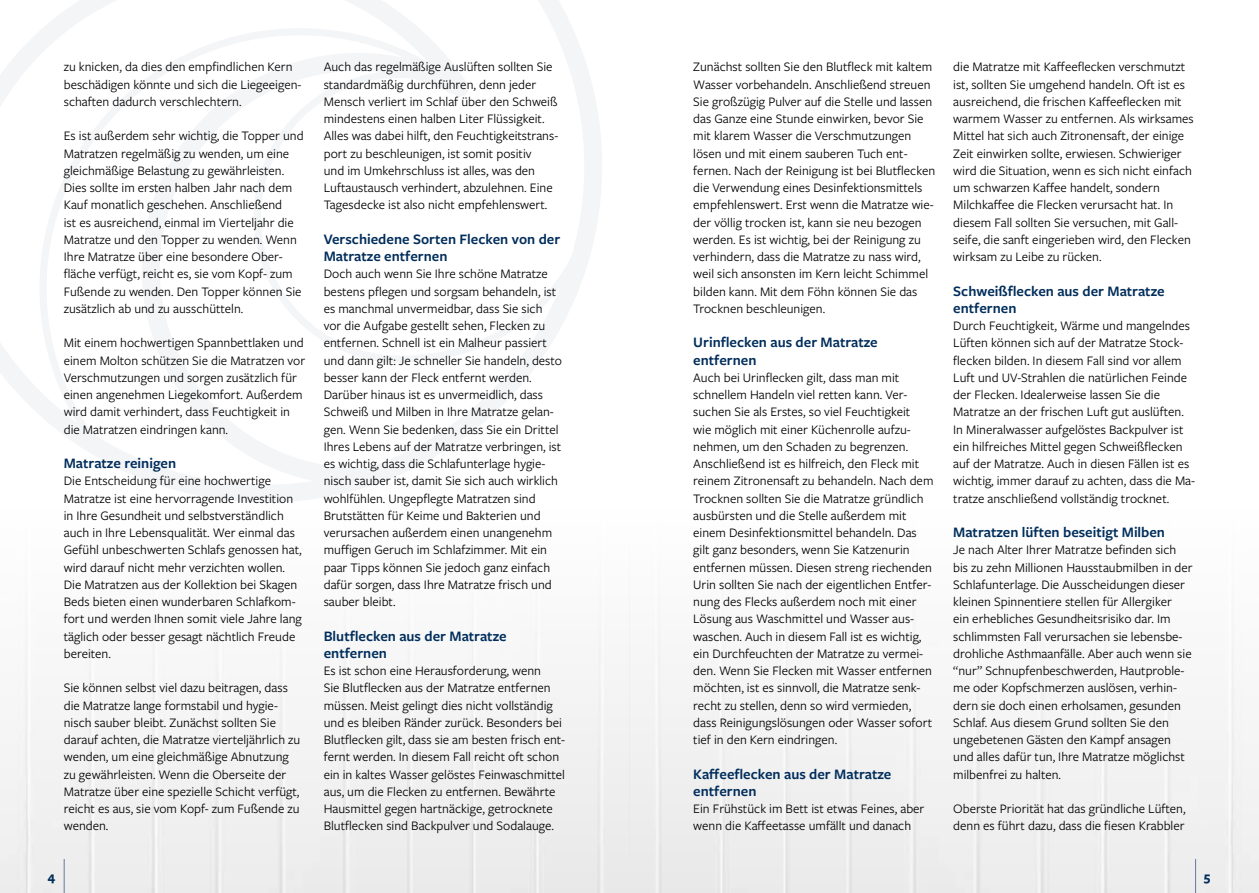
<style>
.page{position:relative;width:1259px;height:893px;background:#fff}
.page>*{position:absolute;margin:0;border:0;box-sizing:border-box;transform-origin:0 0}
.t1{font:600 15px/17.2px "Freight Sans Pro";color:#002d5b}
.t2{font:13.5px/17.2px "Freight Sans Pro";color:#000}
.t3{font:700 13.5px "Freight Sans Pro";color:#002d5b}
</style>
<div class="page">
<svg style="left:0;top:0;width:602px;height:502px"></svg>
<svg style="left:478px;top:67px;width:121px;height:299px"></svg>
<svg style="left:0;top:0;width:485px;height:291px"></svg>
<svg style="left:36px;top:25px;width:429px;height:433px"></svg>
<svg style="left:133px;top:44px;width:345px;height:451px"></svg>
<div style="left:0;top:602px;width:1259px;height:291px;background:#f3f3f3"></div>
<hr style="left:64px;top:859px;width:1px;height:34px;background:#67789c">
<hr style="left:1195px;top:859px;width:1px;height:34px;background:#67789c">
<p class="t2" style="left:64px;top:58px;width:239px">zu knicken, da dies den empfindlichen Kern beschädigen könnte und sich die Liegeeigen&shy;schaften dadurch verschlechtern.</p>
<p class="t2" style="left:64px;top:127px;width:241px">Es ist außerdem sehr wichtig, die Topper und Matratzen regelmäßig zu wenden, um eine gleichmäßige Belastung zu gewährleisten.<br>Dies sollte im ersten halben Jahr nach dem Kauf monatlich geschehen. Anschließend<br>ist es ausreichend, einmal im Vierteljahr die Matratze und den Topper zu wenden. Wenn Ihre Matratze über eine besondere Ober&shy;fläche verfügt, reicht es, sie vom Kopf- zum Fußende zu wenden. Den Topper können Sie zusätzlich ab und zu ausschütteln.</p>
<p class="t2" style="left:64px;top:334px;width:243px">Mit einem hochwertigen Spannbettlaken und einem Molton schützen Sie die Matratzen vor Verschmutzungen und sorgen zusätzlich für einen angenehmen Liegekomfort. Außerdem wird damit verhindert, dass Feuchtigkeit in die Matratzen eindringen kann.</p>
<p class="t1" style="left:64px;top:454px;width:114px">Matratze reinigen</p>
<p class="t2" style="left:64px;top:472px;width:239px">Die Entscheidung für eine hochwertige Matratze ist eine hervorragende Investition in Ihre Gesundheit und selbstverständlich auch in Ihre Lebensqualität. Wer einmal das Gefühl unbeschwerten Schlafs genossen hat, wird darauf nicht mehr verzichten wollen.<br>Die Matratzen aus der Kollektion bei Skagen Beds bieten einen wunderbaren Schlafkom&shy;fort und werden Ihnen somit viele Jahre lang täglich oder besser gesagt nächtlich Freude bereiten.</p>
<p class="t2" style="left:64px;top:679px;width:238px">Sie können selbst viel dazu beitragen, dass die Matratze lange formstabil und hygie&shy;nisch sauber bleibt. Zunächst sollten Sie darauf achten, die Matratze vierteljährlich zu wenden, um eine gleichmäßige Abnutzung zu gewährleisten. Wenn die Oberseite der Matratze über eine spezielle Schicht verfügt, reicht es aus, sie vom Kopf- zum Fußende zu wenden.</p>
<p class="t2" style="left:324px;top:58px;width:236px">Auch das regelmäßige Auslüften sollten Sie standardmäßig durchführen, denn jeder Mensch verliert im Schlaf über den Schweiß mindestens einen halben Liter Flüssigkeit.<br>Alles was dabei hilft, den Feuchtigkeitstrans&shy;port zu beschleunigen, ist somit positiv<br>und im Umkehrschluss ist alles, was den Luftaustausch verhindert, abzulehnen. Eine Tagesdecke ist also nicht empfehlenswert.</p>
<p class="t1" style="left:324px;top:230px;width:238px">Verschiedene Sorten Flecken von der<br>Matratze entfernen</p>
<p class="t2" style="left:324px;top:265px;width:240px">Doch auch wenn Sie Ihre schöne Matratze bestens pflegen und sorgsam behandeln, ist es manchmal unvermeidbar, dass Sie sich vor die Aufgabe gestellt sehen, Flecken zu entfernen. Schnell ist ein Malheur passiert und dann gilt: Je schneller Sie handeln, desto besser kann der Fleck entfernt werden.<br>Darüber hinaus ist es unvermeidlich, dass Schweiß und Milben in Ihre Matratze gelan&shy;gen. Wenn Sie bedenken, dass Sie ein Drittel Ihres Lebens auf der Matratze verbringen, ist es wichtig, dass die Schlafunterlage hygie&shy;nisch sauber ist, damit Sie sich auch wirklich wohlfühlen. Ungepflegte Matratzen sind Brutstätten für Keime und Bakterien und verursachen außerdem einen unangenehm muffigen Geruch im Schlafzimmer. Mit ein paar Tipps können Sie jedoch ganz einfach dafür sorgen, dass Ihre Matratze frisch und sauber bleibt.</p>
<p class="t1" style="left:324px;top:626px;width:184px">Blutflecken aus der Matratze entfernen</p>
<p class="t2" style="left:324px;top:661px;width:243px">Es ist schon eine Herausforderung, wenn<br>Sie Blutflecken aus der Matratze entfernen müssen. Meist gelingt dies nicht vollständig und es bleiben Ränder zurück. Besonders bei Blutflecken gilt, dass sie am besten frisch ent&shy;fernt werden. In diesem Fall reicht oft schon ein in kaltes Wasser gelöstes Feinwaschmittel aus, um die Flecken zu entfernen. Bewährte Hausmittel gegen hartnäckige, getrocknete Blutflecken sind Backpulver und Sodalauge.</p>
<p class="t2" style="left:693px;top:58px;width:243px">Zunächst sollten Sie den Blutfleck mit kaltem Wasser vorbehandeln. Anschließend streuen Sie großzügig Pulver auf die Stelle und lassen das Ganze eine Stunde einwirken, bevor Sie mit klarem Wasser die Verschmutzungen lösen und mit einem sauberen Tuch ent&shy;fernen. Nach der Reinigung ist bei Blutflecken die Verwendung eines Desinfektionsmittels empfehlenswert. Erst wenn die Matratze wie&shy;der völlig trocken ist, kann sie neu bezogen werden. Es ist wichtig, bei der Reinigung zu verhindern, dass die Matratze zu nass wird, weil sich ansonsten im Kern leicht Schimmel bilden kann. Mit dem Föhn können Sie das Trocknen beschleunigen.</p>
<p class="t1" style="left:693px;top:333px;width:186px">Urinflecken aus der Matratze entfernen</p>
<p class="t2" style="left:693px;top:368px;width:242px">Auch bei Urinflecken gilt, dass man mit schnellem Handeln viel retten kann. Ver&shy;suchen Sie als Erstes, so viel Feuchtigkeit<br>wie möglich mit einer Küchenrolle aufzu&shy;nehmen, um den Schaden zu begrenzen.<br>Anschließend ist es hilfreich, den Fleck mit reinem Zitronensaft zu behandeln. Nach dem Trocknen sollten Sie die Matratze gründlich ausbürsten und die Stelle außerdem mit einem Desinfektionsmittel behandeln. Das gilt ganz besonders, wenn Sie Katzenurin entfernen müssen. Diesen streng riechenden Urin sollten Sie nach der eigentlichen Entfer&shy;nung des Flecks außerdem noch mit einer Lösung aus Waschmittel und Wasser aus--- waschen. Auch in diesem Fall ist es wichtig, ein Durchfeuchten der Matratze zu vermei&shy;den. Wenn Sie Flecken mit Wasser entfernen möchten, ist es sinnvoll, die Matratze senk&shy;recht zu stellen, denn so wird vermieden, dass Reinigungslösungen oder Wasser sofort tief in den Kern eindringen.</p>
<p class="t1" style="left:693px;top:764px;width:200px">Kaffeeflecken aus der Matratze entfernen</p>
<p class="t2" style="left:693px;top:799px;width:233px">Ein Frühstück im Bett ist etwas Feines, aber wenn die Kaffeetasse umfällt und danach</p>
<p class="t2" style="left:953px;top:58px;width:242px">die Matratze mit Kaffeeflecken verschmutzt ist, sollten Sie umgehend handeln. Oft ist es ausreichend, die frischen Kaffeeflecken mit warmem Wasser zu entfernen. Als wirksames Mittel hat sich auch Zitronensaft, der einige Zeit einwirken sollte, erwiesen. Schwieriger wird die Situation, wenn es sich nicht einfach um schwarzen Kaffee handelt, sondern Milchkaffee die Flecken verursacht hat. In diesem Fall sollten Sie versuchen, mit Gall&shy;seife, die sanft eingerieben wird, den Flecken wirksam zu Leibe zu rücken.</p>
<p class="t1" style="left:953px;top:281px;width:213px">Schweißflecken aus der Matratze entfernen</p>
<p class="t2" style="left:953px;top:316px;width:243px">Durch Feuchtigkeit, Wärme und mangelndes Lüften können sich auf der Matratze Stock&shy;flecken bilden. In diesem Fall sind vor allem Luft und UV-Strahlen die natürlichen Feinde der Flecken. Idealerweise lassen Sie die Matratze an der frischen Luft gut auslüften.<br>In Mineralwasser aufgelöstes Backpulver ist ein hilfreiches Mittel gegen Schweißflecken auf der Matratze. Auch in diesen Fällen ist es wichtig, immer darauf zu achten, dass die Ma&shy;tratze anschließend vollständig trocknet.</p>
<p class="t1" style="left:953px;top:523px;width:213px">Matratzen lüften beseitigt Milben</p>
<p class="t2" style="left:953px;top:541px;width:241px">Je nach Alter Ihrer Matratze befinden sich bis zu zehn Millionen Hausstaubmilben in der Schlafunterlage. Die Ausscheidungen dieser kleinen Spinnentiere stellen für Allergiker<br>ein erhebliches Gesundheitsrisiko dar. Im schlimmsten Fall verursachen sie lebensbe&shy;drohliche Asthmaanfälle. Aber auch wenn sie “nur” Schnupfenbeschwerden, Hautproble&shy;me oder Kopfschmerzen auslösen, verhin&shy;dern sie doch einen erholsamen, gesunden Schlaf. Aus diesem Grund sollten Sie den ungebetenen Gästen den Kampf ansagen und alles dafür tun, Ihre Matratze möglichst milbenfrei zu halten.</p>
<p class="t2" style="left:953px;top:799px;width:234px">Oberste Priorität hat das gründliche Lüften, denn es führt dazu, dass die fiesen Krabbler</p>
<p class="t3" style="left:48px;top:867px;width:9px">4</p>
<p class="t3" style="left:1203px;top:867px;width:8px">5</p>
</div>
